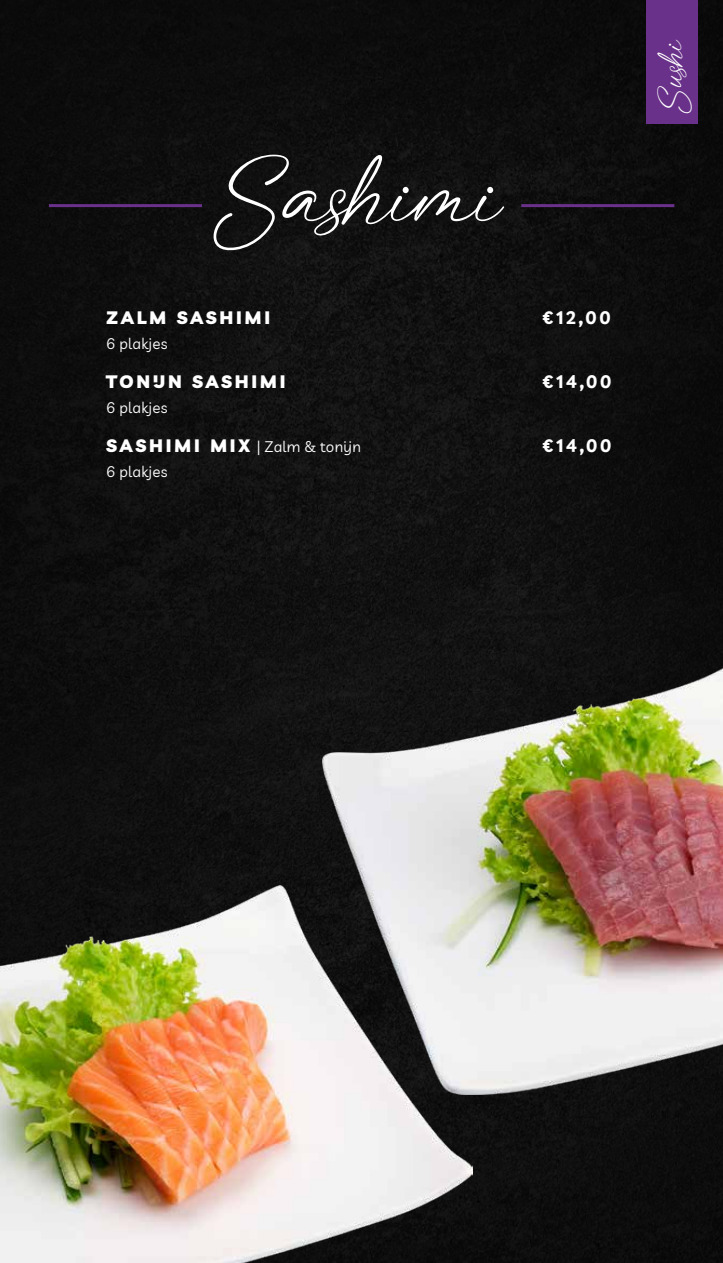
<style>
.page{position:relative;width:723px;height:1263px;background:#0e0e0e}
.page>*{position:absolute;margin:0;border:0;box-sizing:border-box;transform-origin:0 0}
.t1{font:66px "Stringline";color:#fff}
.t2{font:23.85px "Stringline";color:#fff}
.t3{font:900 18px "Livvic";letter-spacing:.15em;color:#fff}
.t4{font:700 18px "Livvic";letter-spacing:.15em;color:#fff}
.t5{font:15px/24.6px "Livvic";letter-spacing:.02em;color:#fff}
.s1{font-weight:900;font-size:18px}
</style>
<div class="page">
<hr style="left:49px;top:204px;width:153px;height:3px;background:#693189">
<hr style="left:521px;top:204px;width:153px;height:3px;background:#693189">
<div style="left:646px;top:0;width:52px;height:124px;background:#693189"></div>
<img style="left:322px;top:647px;width:401px;height:447px">
<img style="left:0;top:885px;width:472px;height:378px">
<h1 class="t1" style="left:220px;top:162px;width:285px">Sashimi</h1>
<p class="t3" style="left:106px;top:303px;width:165px">ZALM SASHIMI</p>
<p class="t5" style="left:106px;top:330px;width:63px">6 plakjes</p>
<p class="t3" style="left:106px;top:367px;width:181px">TONIJN SASHIMI</p>
<p class="t5" style="left:106px;top:394px;width:63px">6 plakjes</p>
<p class="t4" style="left:543px;top:304px;width:69px">€12,00</p>
<p class="t4" style="left:543px;top:368px;width:70px">€14,00</p>
<p class="t5" style="left:106px;top:434px;width:256px"><span class="s1">SASHIMI MIX</span> | Zalm &amp; tonijn<br>6 plakjes</p>
<p class="t4" style="left:543px;top:432px;width:70px">€14,00</p>
<h2 class="t2" style="left:660px;top:111px;width:76px;rotate:-90deg">Sushi</h2>
</div>
